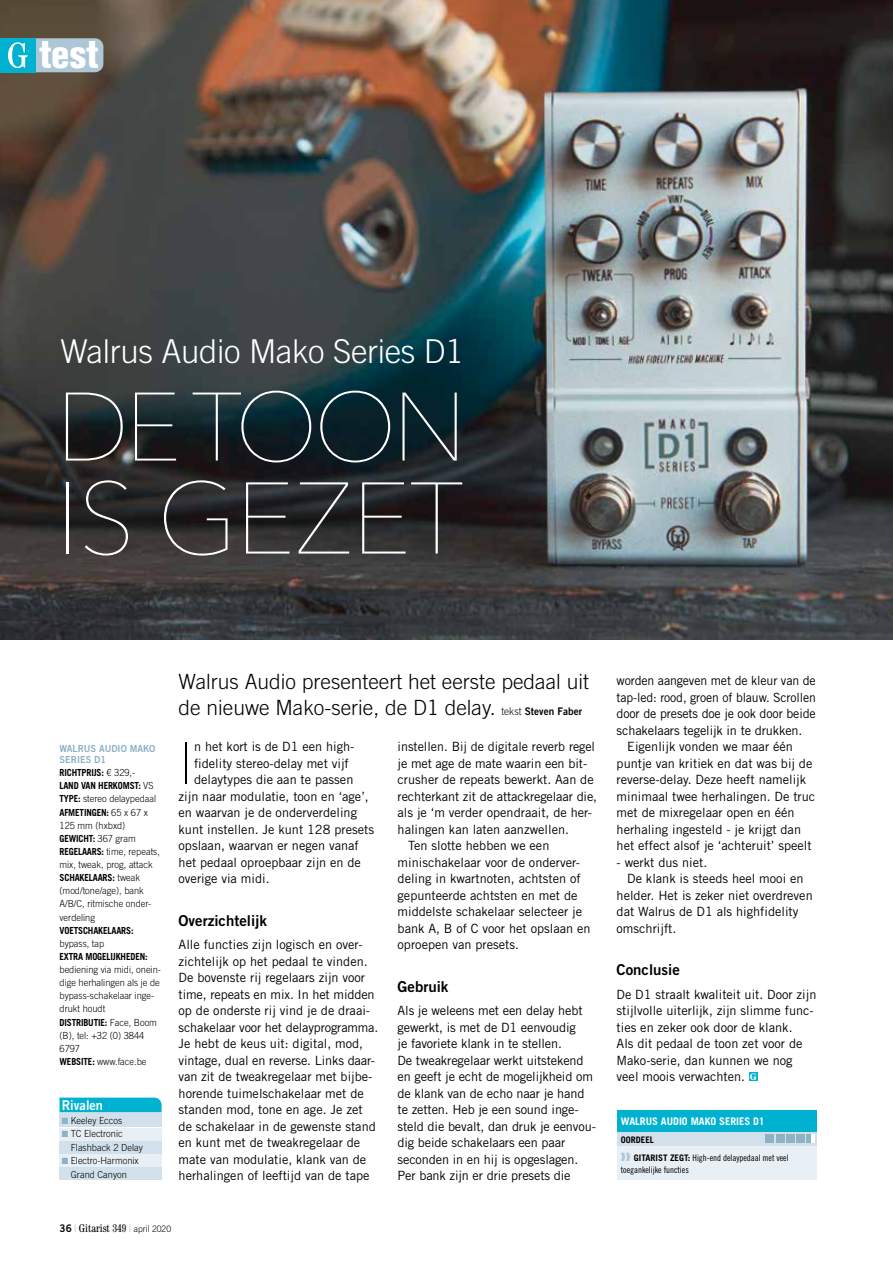
<style>
.page{position:relative;width:893px;height:1263px;background:#fff}
.page>*{position:absolute;margin:0;border:0;box-sizing:border-box;transform-origin:0 0}
.t1{font:200 100.5px "Avenir Next";letter-spacing:-.02em;color:#fff}
.t2{font:200 96px "Avenir Next";letter-spacing:-.05em;color:#fff}
.t3{font:200 58.5px "Avenir Next";color:#000}
.t4{font:800 condensed 38.25px "Akzidenz Grotesk BE";color:#fff}
.t5{font:300 32.85px "Trade Gothic LT Std";letter-spacing:-.01em;color:#fff}
.t6{font:300 21px/25.5px "Trade Gothic LT Std";color:#000}
.t7{font:15px "Trade Gothic LT Std Bd 2";color:#000}
.t8{font:13.5px "Trade Gothic LT Std Bd 2";color:#fff;scale:.95 1}
.t9{font:12.75px/16.5px "Trade Gothic LT Std";color:#000}
.t10{font:12.75px "Trade Gothic LT Std";color:#000;scale:.96 1}
.t11{font:condensed 11.25px "Century Std";color:#000;scale:.95 1}
.t12{font:700 10.5px "Trade Gothic LT Std";color:#fff}
.t13{font:300 9.75px/13.2px "Trade Gothic LT Std";color:#000;scale:.95 1}
.t14{font:700 9.75px "Trade Gothic LT Std";letter-spacing:-.015em;color:#000;scale:.93 1}
.t15{font:9.75px/11.2px "Trade Gothic LT Std Bd 2";color:#8eb1c5;scale:.95 1}
.t16{font:9px/12px "Trade Gothic LT Std Cn 18";letter-spacing:-.005em;color:#000}
.t17{font:700 9px "Trade Gothic LT Std";color:#000}
.s1{font-weight:700}
.s2{color:#8eb1c5}
.s3{font-size:10.5px}
.s4{font-family:"Trade Gothic LT Std Bd 2";font-weight:400;font-size:10.5px}
.s5{font-family:"Trade Gothic LT Std Bd 2";font-stretch:normal;font-size:10.5px}
.s6{font-weight:300;color:#8eb1c5}
.s7{font-family:"Trade Gothic LT Std";font-weight:300;font-stretch:normal;font-size:9px}
.s8{font-family:"Century Std";font-weight:700;font-size:9.75px;color:#fff}
.s9{color:#aec7d6}
.s10{font-family:"Trade Gothic LT Std";font-weight:700}
</style>
<div class="page">
<img style="left:0;top:0;width:893px;height:639px">
<div style="left:60px;top:1113px;width:102px;height:14px;background:#d1e0ea"></div>
<svg style="left:60px;top:1097px;width:102px;height:15px;background:#0db6d1"></svg>
<div style="left:60px;top:1128px;width:102px;height:12px;background:#e8eff5"></div>
<div style="left:60px;top:1141px;width:102px;height:13px;background:#d1e0ea"></div>
<div style="left:60px;top:1154px;width:102px;height:13px;background:#e8eff5"></div>
<div style="left:60px;top:1167px;width:102px;height:13px;background:#d1e0ea"></div>
<svg style="left:0;top:38px;width:103px;height:34px;background:#7dc2d4"></svg>
<div style="left:749px;top:1072px;width:9px;height:9px;background:#00b2cf"></div>
<div style="left:617px;top:1132px;width:199px;height:14px;background:#d1e0ea"></div>
<div style="left:617px;top:1147px;width:199px;height:33px;background:#e8eff5"></div>
<div style="left:617px;top:1110px;width:199px;height:22px;background:#00b2cf"></div>
<div style="left:766px;top:1134px;width:8px;height:9px;background:#8eb1c5"></div>
<div style="left:776px;top:1134px;width:8px;height:9px;background:#8eb1c5"></div>
<div style="left:786px;top:1134px;width:8px;height:9px;background:#8eb1c5"></div>
<svg style="left:810px;top:1134px;width:4px;height:9px"></svg>
<svg style="left:806px;top:1134px;width:4px;height:9px"></svg>
<div style="left:796px;top:1134px;width:8px;height:9px;background:#8eb1c5"></div>
<h3 class="t4" style="left:39px;top:33px;width:61px">test</h3>
<h3 class="t5" style="left:60px;top:332px;width:405px">Walrus Audio Mako Series D1</h3>
<h2 class="t2" style="left:56px;top:346px;width:413px">DE TOON</h2>
<h1 class="t1" style="left:56px;top:434px;width:410px">IS GEZET</h1>
<p class="t15" style="left:60px;top:742px;width:102px">WALRUS AUDIO MAKO<br>SERIES D1</p>
<p class="t13" style="left:60px;top:766px;width:107px"><span class="s1">RICHTPRIJS:</span> € 329,-<br><span class="s1">LAND VAN HERKOMST:</span> VS<br><span class="s1">TYPE:</span> stereo delaypedaal<br><span class="s1">AFMETINGEN:</span> 65 x 67 x<br>125 mm (hxbxd)<br><span class="s1">GEWICHT:</span> 367 gram<br><span class="s1">REGELAARS:</span> time, repeats, mix, tweak, prog, attack<br><span class="s1">SCHAKELAARS:</span> tweak (mod/tone/age), bank<br>A/B/C, ritmische onder&shy;verdeling</p>
<p class="t14" style="left:60px;top:924px;width:81px">VOETSCHAKELAARS:</p>
<p class="t13" style="left:60px;top:936px;width:49px">bypass, tap</p>
<p class="t14" style="left:60px;top:950px;width:96px">EXTRA MOGELIJKHEDEN:</p>
<p class="t13" style="left:60px;top:963px;width:108px">bediening via midi, onein&shy;dige herhalingen als je de bypass-schakelaar inge&shy;drukt houdt<br><span class="s1">DISTRIBUTIE:</span> Face, Boom (B), tel: +32 (0) 3844<br>6797<br><span class="s1">WEBSITE:</span> www.face.be</p>
<p class="t8" style="left:62px;top:1096px;width:45px">Rivalen</p>
<p class="t13" style="left:62px;top:1114px;width:65px"><span class="s2">■</span> Keeley Eccos</p>
<p class="t13" style="left:71px;top:1127px;width:77px;text-indent:-9px"><span class="s2">■</span> TC Electronic<br>Flashback 2 Delay</p>
<p class="t13" style="left:62px;top:1154px;width:82px;text-align:center"><span class="s2">■</span> Electro-Harmonix<br>Grand Canyon</p>
<h3 class="t6" style="left:179px;top:669px;width:412px">Walrus Audio presenteert het eerste pedaal uit de nieuwe Mako-serie, de D1 delay. <span class="s3">tekst</span> <span class="s4">Steven Faber</span></h3>
<h3 class="t3" style="left:179px;top:714px;width:15px">I</h3>
<p class="t9" style="left:194px;top:738px;width:162px">n het kort is de D1 een high-</p>
<p class="t9" style="left:398px;top:738px;width:199px">instellen. Bij de digitale reverb regel</p>
<p class="t9" style="left:398px;top:754px;width:191px">je met age de mate waarin een bit-</p>
<p class="t9" style="left:398px;top:771px;width:198px">crusher de repeats bewerkt. Aan de</p>
<p class="t9" style="left:398px;top:787px;width:201px">rechterkant zit de attackregelaar die,</p>
<p class="t9" style="left:398px;top:804px;width:196px">als je ‘m verder opendraait, de her-</p>
<p class="t9" style="left:398px;top:820px;width:173px">halingen kan laten aanzwellen.</p>
<p class="t9" style="left:408px;top:837px;width:143px">Ten slotte hebben we een</p>
<p class="t9" style="left:398px;top:853px;width:184px">minischakelaar voor de onderver-</p>
<p class="t9" style="left:398px;top:870px;width:185px">deling in kwartnoten, achtsten of</p>
<p class="t9" style="left:398px;top:886px;width:181px">gepunteerde achtsten en met de</p>
<p class="t9" style="left:398px;top:903px;width:186px">middelste schakelaar selecteer je</p>
<p class="t9" style="left:398px;top:919px;width:194px">bank A, B of C voor het opslaan en</p>
<p class="t9" style="left:398px;top:936px;width:123px">oproepen van presets.</p>
<p class="t7" style="left:398px;top:977px;width:52px">Gebruik</p>
<p class="t9" style="left:398px;top:1002px;width:200px">Als je weleens met een delay hebt gewerkt, is met de D1 eenvoudig<br>je favoriete klank in te stellen.<br>De tweakregelaar werkt uitstekend en geeft je echt de mogelijkheid om de klank van de echo naar je hand te zetten. Heb je een sound inge&shy;steld die bevalt, dan druk je eenvou&shy;dig beide schakelaars een paar seconden in en hij is opgeslagen.<br>Per bank zijn er drie presets die</p>
<p class="t9" style="left:194px;top:754px;width:156px">fidelity stereo-delay met vijf</p>
<p class="t9" style="left:194px;top:771px;width:161px">delaytypes die aan te passen</p>
<p class="t9" style="left:179px;top:787px;width:192px">zijn naar modulatie, toon en ‘age’,</p>
<p class="t9" style="left:179px;top:804px;width:180px">en waarvan je de onderverdeling</p>
<p class="t9" style="left:179px;top:820px;width:197px">kunt instellen. Je kunt 128 presets</p>
<p class="t9" style="left:179px;top:837px;width:182px">opslaan, waarvan er negen vanaf</p>
<p class="t9" style="left:179px;top:853px;width:184px">het pedaal oproepbaar zijn en de</p>
<p class="t9" style="left:179px;top:870px;width:92px">overige via midi.</p>
<p class="t7" style="left:179px;top:911px;width:90px">Overzichtelijk</p>
<p class="t9" style="left:179px;top:936px;width:201px">Alle functies zijn logisch en over&shy;zichtelijk op het pedaal te vinden.<br>De bovenste rij regelaars zijn voor time, repeats en mix. In het midden op de onderste rij vind je de draai&shy;schakelaar voor het delayprogramma.<br>Je hebt de keus uit: digital, mod, vintage, dual en reverse. Links daar&shy;van zit de tweakregelaar met bijbe&shy;horende tuimelschakelaar met de standen mod, tone en age. Je zet de schakelaar in de gewenste stand en kunt met de tweakregelaar de mate van modulatie, klank van de herhalingen of leeftijd van de tape</p>
<p class="t11" style="left:60px;top:1222px;width:119px"><span class="s5">36</span> <span class="s6">|</span> Gitarist 349 <span class="s6">|</span> <span class="s7">april 2020</span></p>
<p class="t9" style="left:617px;top:672px;width:201px">worden aangeven met de kleur van de</p>
<p class="t10" style="left:617px;top:689px;width:209px">tap-led: rood, groen of blauw. Scrollen</p>
<p class="t9" style="left:617px;top:705px;width:201px">door de presets doe je ook door beide</p>
<p class="t9" style="left:617px;top:721px;width:187px">schakelaars tegelijk in te drukken.</p>
<p class="t9" style="left:627px;top:738px;width:167px">Eigenlijk vonden we maar één</p>
<p class="t9" style="left:617px;top:754px;width:197px">puntje van kritiek en dat was bij de</p>
<p class="t9" style="left:617px;top:771px;width:191px">reverse-delay. Deze heeft namelijk</p>
<p class="t9" style="left:617px;top:787px;width:200px">minimaal twee herhalingen. De truc</p>
<p class="t9" style="left:617px;top:804px;width:180px">met de mixregelaar open en één</p>
<p class="t9" style="left:617px;top:820px;width:186px">herhaling ingesteld - je krijgt dan</p>
<p class="t9" style="left:617px;top:837px;width:197px">het effect alsof je ‘achteruit’ speelt</p>
<p class="t9" style="left:617px;top:853px;width:92px">- werkt dus niet.</p>
<p class="t9" style="left:627px;top:870px;width:178px">De klank is steeds heel mooi en</p>
<p class="t9" style="left:617px;top:886px;width:198px">helder. Het is zeker niet overdreven</p>
<p class="t9" style="left:617px;top:903px;width:183px">dat Walrus de D1 als highfidelity</p>
<p class="t9" style="left:617px;top:919px;width:61px">omschrijft.</p>
<p class="t7" style="left:617px;top:961px;width:65px">Conclusie</p>
<p class="t9" style="left:617px;top:985px;width:201px">De D1 straalt kwaliteit uit. Door zijn stijlvolle uiterlijk, zijn slimme func&shy;ties en zeker ook door de klank.<br>Als dit pedaal de toon zet voor de<br>Mako-serie, dan kunnen we nog veel moois verwachten. <span class="s8">G</span></p>
<p class="t12" style="left:621px;top:1115px;width:145px">WALRUS AUDIO MAKO SERIES D1</p>
<p class="t17" style="left:621px;top:1134px;width:35px">OORDEEL</p>
<p class="t16" style="left:621px;top:1151px;width:169px"><span class="s9">❱❱</span> <span class="s10">GITARIST ZEGT:</span> High-end delaypedaal met veel toegankelijke functies</p>
</div>
